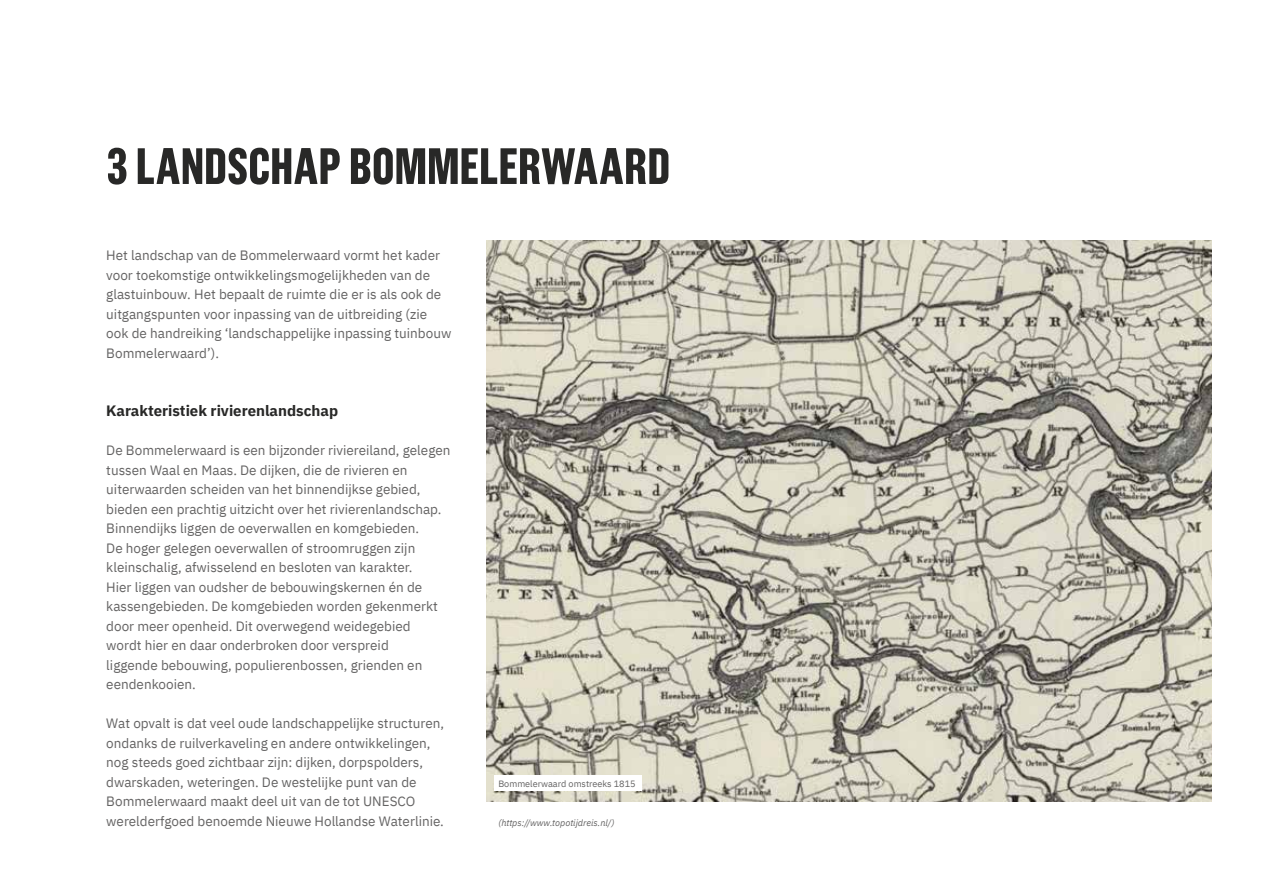
<style>
.page{position:relative;width:1263px;height:893px;background:#fff}
.page>*{position:absolute;margin:0;border:0;box-sizing:border-box;transform-origin:0 0}
.t1{font:700 51px "Grotzec Cond";color:#282827}
.t2{font:700 15px "IBM Plex Sans";color:#282827}
.t3{font:13.5px/19.5px "IBM Plex Sans";color:#646363}
.t4{font:italic 9.15px "IBM Plex Sans";color:#646363}
.t5{font:9.15px "IBM Plex Sans";color:#646363}
</style>
<div class="page">
<img style="left:486px;top:241px;width:726px;height:561px">
<div style="left:494px;top:775px;width:148px;height:16px;background:#fff"></div>
<h1 class="t1" style="left:106px;top:136px;width:565px">3 LANDSCHAP BOMMELERWAARD</h1>
<p class="t3" style="left:106px;top:245px;width:347px">Het landschap van de Bommelerwaard vormt het kader voor toekomstige ontwikkelingsmogelijkheden van de glastuinbouw. Het bepaalt de ruimte die er is als ook de uitgangspunten voor inpassing van de uitbreiding (zie ook de handreiking ‘landschappelijke inpassing tuinbouw Bommelerwaard’).</p>
<p class="t2" style="left:106px;top:399px;width:233px">Karakteristiek rivierenlandschap</p>
<p class="t3" style="left:106px;top:440px;width:346px">De Bommelerwaard is een bijzonder riviereiland, gelegen tussen Waal en Maas. De dijken, die de rivieren en uiterwaarden scheiden van het binnendijkse gebied, bieden een prachtig uitzicht over het rivierenlandschap.<br>Binnendijks liggen de oeverwallen en komgebieden.<br>De hoger gelegen oeverwallen of stroomruggen zijn kleinschalig, afwisselend en besloten van karakter.<br>Hier liggen van oudsher de bebouwingskernen én de kassengebieden. De komgebieden worden gekenmerkt door meer openheid. Dit overwegend weidegebied<br>wordt hier en daar onderbroken door verspreid<br>liggende bebouwing, populierenbossen, grienden en eendenkooien.</p>
<p class="t3" style="left:106px;top:713px;width:339px">Wat opvalt is dat veel oude landschappelijke structuren, ondanks de ruilverkaveling en andere ontwikkelingen, nog steeds goed zichtbaar zijn: dijken, dorpspolders, dwarskaden, weteringen. De westelijke punt van de Bommelerwaard maakt deel uit van de tot UNESCO werelderfgoed benoemde Nieuwe Hollandse Waterlinie.</p>
<p class="t5" style="left:498px;top:777px;width:139px">Bommelerwaard omstreeks 1815</p>
<p class="t4" style="left:498px;top:816px;width:117px">(https://www.topotijdreis.nl/)</p>
</div>
